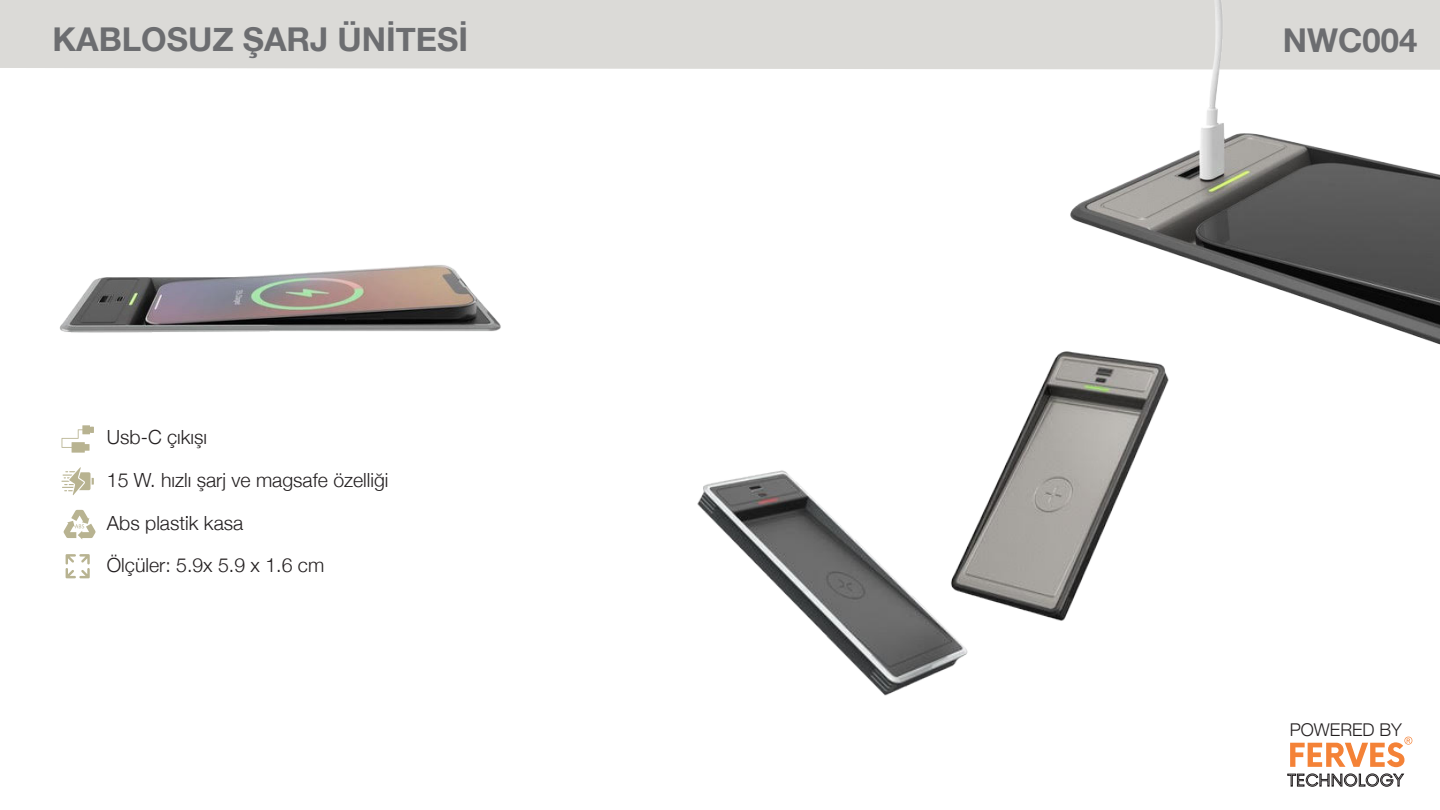
<style>
.page{position:relative;width:1440px;height:810px;background:#fff}
.page>*{position:absolute;margin:0;border:0;box-sizing:border-box;transform-origin:0 0}
.t1{font:700 32.85px "Helvetica Neue";color:#6c6d70}
.t2{font:300 19.5px "Helvetica Neue";color:#231f20}
.t3{font:300 17.62px "Helvetica Neue";color:#231f20}
</style>
<div class="page">
<div style="left:0;top:0;width:1022px;height:69px;background:#dbdad7"></div>
<svg style="left:1290px;top:737px;width:122px;height:30px"></svg>
<svg style="left:1287px;top:774px;width:117px;height:13px"></svg>
<svg style="left:66px;top:554px;width:24px;height:24px"></svg>
<svg style="left:61px;top:467px;width:33px;height:28px"></svg>
<svg style="left:62px;top:429px;width:21px;height:19px"></svg>
<div style="left:84px;top:444px;width:6px;height:7px;background:#b8b391"></div>
<div style="left:72px;top:442px;width:13px;height:11px;background:#b8b391"></div>
<svg style="left:90px;top:427px;width:4px;height:6px"></svg>
<div style="left:82px;top:425px;width:8px;height:9px;background:#b8b391"></div>
<svg style="left:64px;top:510px;width:31px;height:29px"></svg>
<img style="left:59px;top:265px;width:442px;height:68px">
<img style="left:697px;top:418px;width:456px;height:278px">
<img style="left:1022px;top:0;width:418px;height:418px">
<p class="t1" style="left:52px;top:13px;width:417px">KABLOSUZ ŞARJ ÜNİTESİ</p>
<p class="t1" style="left:1283px;top:14px;width:136px">NWC004</p>
<p class="t2" style="left:107px;top:422px;width:102px">Usb-C çıkışı</p>
<p class="t2" style="left:107px;top:464px;width:283px">15 W. hızlı şarj ve magsafe özelliği</p>
<p class="t2" style="left:107px;top:507px;width:138px">Abs plasti̇k kasa</p>
<p class="t2" style="left:107px;top:550px;width:219px">Ölçüler: 5.9x 5.9 x 1.6 cm</p>
<p class="t3" style="left:1290px;top:715px;width:114px">POWERED BY</p>
</div>
